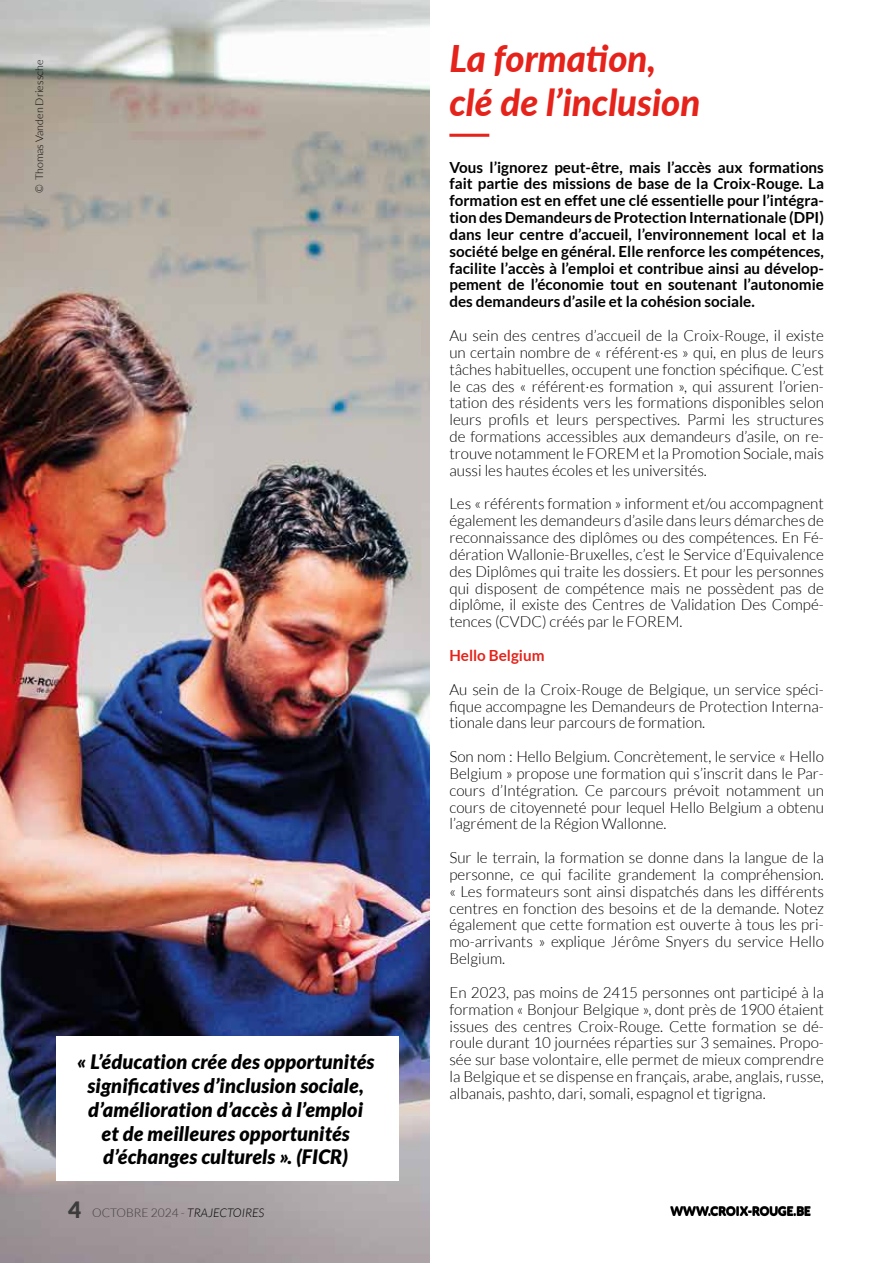
<style>
.page{position:relative;width:893px;height:1263px;background:#fff}
.page>*{position:absolute;margin:0;border:0;box-sizing:border-box;transform-origin:0 0}
.t1{font:italic 800 36.75px/44.1px "Lato";color:#e5231b}
.t2{font:italic 900 19.95px/23.9px "Lato";letter-spacing:.01em;color:#000;text-align:center}
.t3{font:300 15.3px/16.8px "Lato";color:#000;text-align:justify}
.t4{font:700 15.3px/16.8px "Lato";color:#000;text-align:justify}
.t5{font:700 15.3px "Lato";color:#e5231b}
.t6{font:300 12px "Lato";color:#3c3c3b}
.t7{font:900 12px "Lato";color:#000}
.t8{font:300 10.65px "Lato";color:#000}
.s1{font-weight:900;font-size:22.5px}
.s2{font-style:italic;color:#000}
</style>
<div class="page">
<img style="left:0;top:0;width:429px;height:1263px">
<div style="left:56px;top:1036px;width:342px;height:145px;background:#fff"></div>
<hr style="left:449px;top:134px;width:40px;height:3px;background:#e5231b">
<p class="t8" style="left:34px;top:193px;width:135px;rotate:-90deg">© Thomas Vanden Driessche</p>
<h2 class="t2" style="left:77px;top:1050px;width:299px">« L’éducation crée des opportunités significatives d’inclusion sociale, d’amélioration d’accès à l’emploi<br>et de meilleures opportunités d’échanges culturels ». (FICR)</h2>
<h1 class="t1" style="left:449px;top:35px;width:252px">La formation, clé de l’inclusion</h1>
<p class="t4" style="left:449px;top:158px;width:376px">Vous l’ignorez peut-être, mais l’accès aux formations fait partie des missions de base de la Croix-Rouge. La formation est en effet une clé essentielle pour l’intégra&shy;tion des Demandeurs de Protection Internationale (DPI) dans leur centre d’accueil, l’environnement local et la société belge en général. Elle renforce les compétences, facilite l’accès à l’emploi et contribue ainsi au dévelop&shy;pement de l’économie tout en soutenant l’autonomie des demandeurs d’asile et la cohésion sociale.</p>
<p class="t3" style="left:449px;top:327px;width:376px">Au sein des centres d’accueil de la Croix-Rouge, il existe un certain nombre de « référent·es » qui, en plus de leurs tâches habituelles, occupent une fonction spécifique. C’est le cas des « référent·es formation », qui assurent l’orien&shy;tation des résidents vers les formations disponibles selon leurs profils et leurs perspectives. Parmi les structures de formations accessibles aux demandeurs d’asile, on re&shy;trouve notamment le FOREM et la Promotion Sociale, mais aussi les hautes écoles et les universités.</p>
<p class="t3" style="left:449px;top:496px;width:376px">Les « référents formation » informent et/ou accompagnent également les demandeurs d’asile dans leurs démarches de reconnaissance des diplômes ou des compétences. En Fé&shy;dération Wallonie-Bruxelles, c’est le Service d’Equivalence des Diplômes qui traite les dossiers. Et pour les personnes qui disposent de compétence mais ne possèdent pas de diplôme, il existe des Centres de Validation Des Compé&shy;tences (CVDC) créés par le FOREM.</p>
<p class="t5" style="left:449px;top:647px;width:97px">Hello Belgium</p>
<p class="t3" style="left:449px;top:681px;width:376px">Au sein de la Croix-Rouge de Belgique, un service spéci&shy;fique accompagne les Demandeurs de Protection Interna&shy;tionale dans leur parcours de formation.</p>
<p class="t3" style="left:449px;top:748px;width:376px">Son nom : Hello Belgium. Concrètement, le service « Hello Belgium » propose une formation qui s’inscrit dans le Par&shy;cours d’Intégration. Ce parcours prévoit notamment un cours de citoyenneté pour lequel Hello Belgium a obtenu l’agrément de la Région Wallonne.</p>
<p class="t3" style="left:449px;top:849px;width:376px">Sur le terrain, la formation se donne dans la langue de la personne, ce qui facilite grandement la compréhension. « Les formateurs sont ainsi dispatchés dans les différents centres en fonction des besoins et de la demande. Notez également que cette formation est ouverte à tous les pri&shy;mo-arrivants » explique Jérôme Snyers du service Hello Belgium.</p>
<p class="t3" style="left:449px;top:984px;width:376px">En 2023, pas moins de 2415 personnes ont participé à la formation « Bonjour Belgique », dont près de 1900 étaient issues des centres Croix-Rouge. Cette formation se dé&shy;roule durant 10 journées réparties sur 3 semaines. Propo&shy;sée sur base volontaire, elle permet de mieux comprendre la Belgique et se dispense en français, arabe, anglais, russe, albanais, pashto, dari, somali, espagnol et tigrigna.</p>
<p class="t6" style="left:68px;top:1206px;width:198px"><span class="s1">4</span> OCTOBRE 2024 - <span class="s2">TRAJECTOIRES</span></p>
<p class="t7" style="left:670px;top:1204px;width:142px">WWW.CROIX-ROUGE.BE</p>
</div>
